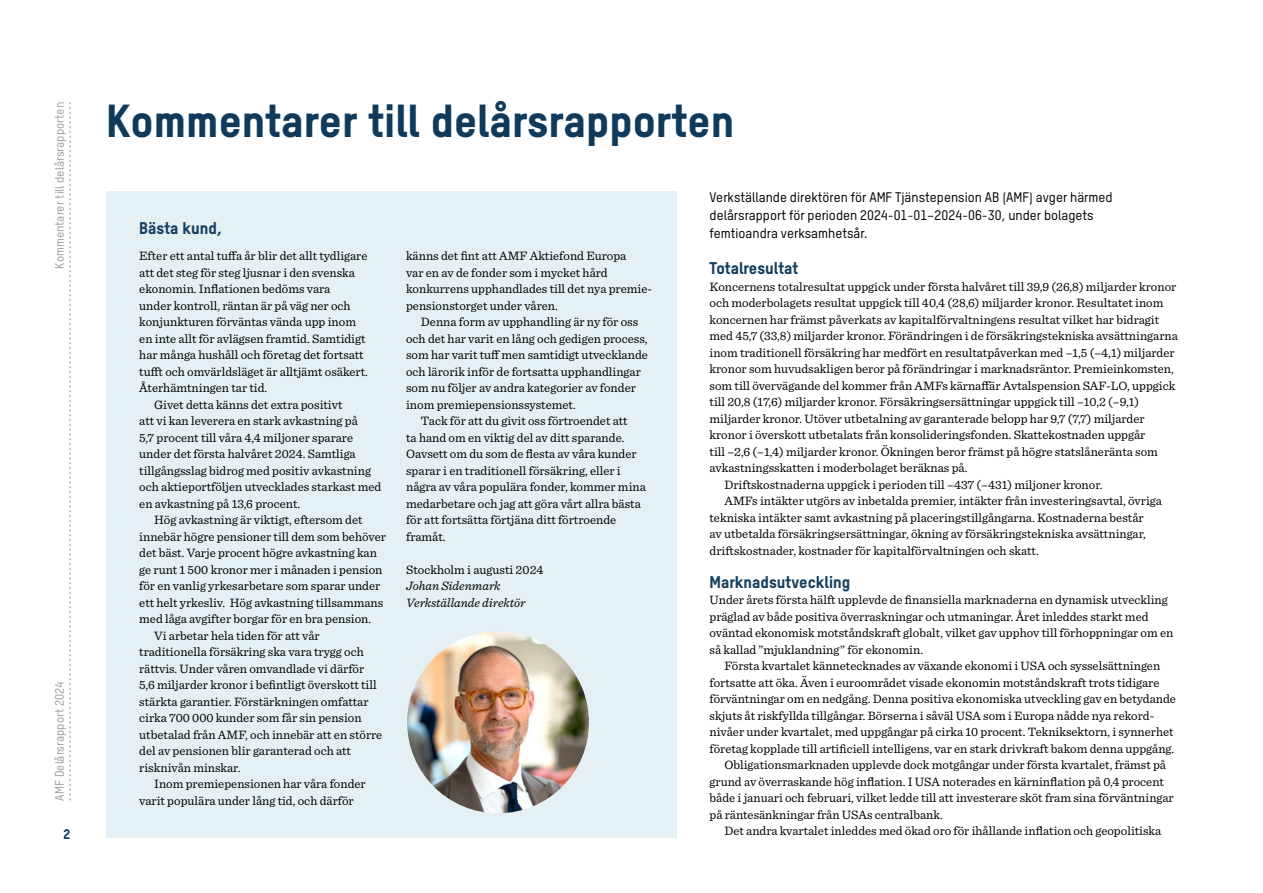
<style>
.page{position:relative;width:1263px;height:893px;background:#fff}
.page>*{position:absolute;margin:0;border:0;box-sizing:border-box;transform-origin:0 0}
.t1{font:45px "T Star Heavy";color:#103a5b}
.t2{font:16.5px "T Star Heavy";color:#174060}
.t3{font:13.5px/18px "T Star Medium";color:#000}
.t4{font:13.5px "T Star Heavy";color:#103a5b}
.t5{font:12.75px/16.5px "Sentinel";color:#000}
.t6{font:italic 12.75px/16.5px "Sentinel";color:#000}
.t7{font:12px "T Star Medium";color:#9d9d9c}
</style>
<div class="page">
<svg style="left:70px;top:102px;width:1px;height:698px"></svg>
<div style="left:106px;top:191px;width:571px;height:647px;background:#e5f0f5"></div>
<img style="left:407px;top:631px;width:182px;height:182px;border-radius:91px">
<p class="t7" style="left:52px;top:269px;width:168px;rotate:-90deg">Kommentarer till delårsrapporten</p>
<p class="t7" style="left:52px;top:800px;width:121px;rotate:-90deg">AMF Delårsrapport 2024</p>
<p class="t4" style="left:63px;top:825px;width:8px">2</p>
<h1 class="t1" style="left:106px;top:92px;width:630px">Kommentarer till delårsrapporten</h1>
<p class="t2" style="left:139px;top:217px;width:85px">Bästa kund,</p>
<p class="t5" style="left:139px;top:247px;width:230px">Efter ett antal tuffa år blir det allt tydligare</p>
<p class="t5" style="left:139px;top:263px;width:217px">att det steg för steg ljusnar i den svenska</p>
<p class="t5" style="left:139px;top:280px;width:193px">ekonomin. Inflationen bedöms vara</p>
<p class="t5" style="left:139px;top:296px;width:213px">under kontroll, räntan är på väg ner och</p>
<p class="t5" style="left:139px;top:313px;width:218px">konjunkturen förväntas vända upp inom</p>
<p class="t5" style="left:139px;top:329px;width:228px">en inte allt för avlägsen framtid. Samtidigt</p>
<p class="t5" style="left:139px;top:346px;width:226px">har många hushåll och företag det fortsatt</p>
<p class="t5" style="left:139px;top:362px;width:230px">tufft och omvärldsläget är alltjämt osäkert.</p>
<p class="t5" style="left:139px;top:379px;width:130px">Återhämtningen tar tid.</p>
<p class="t5" style="left:154px;top:395px;width:190px">Givet detta känns det extra positivt</p>
<p class="t5" style="left:139px;top:412px;width:220px">att vi kan leverera en stark avkastning på</p>
<p class="t5" style="left:139px;top:428px;width:215px">5,7 procent till våra 4,4 miljoner sparare</p>
<p class="t5" style="left:139px;top:445px;width:218px">under det första halvåret 2024. Samtliga</p>
<p class="t5" style="left:139px;top:461px;width:233px">tillgångsslag bidrog med positiv avkastning</p>
<p class="t5" style="left:139px;top:478px;width:244px">och aktieportföljen utvecklades starkast med</p>
<p class="t5" style="left:139px;top:494px;width:163px">en avkastning på 13,6 procent.</p>
<p class="t5" style="left:154px;top:511px;width:210px">Hög avkastning är viktigt, eftersom det</p>
<p class="t5" style="left:139px;top:527px;width:248px">innebär högre pensioner till dem som behöver</p>
<p class="t5" style="left:139px;top:544px;width:239px">det bäst. Varje procent högre avkastning kan</p>
<p class="t5" style="left:139px;top:560px;width:245px">ge runt 1 500 kronor mer i månaden i pension</p>
<p class="t5" style="left:139px;top:577px;width:243px">för en vanlig yrkesarbetare som sparar under</p>
<p class="t5" style="left:139px;top:593px;width:246px">ett helt yrkesliv. Hög avkastning tillsammans</p>
<p class="t5" style="left:139px;top:610px;width:233px">med låga avgifter borgar för en bra pension.</p>
<p class="t5" style="left:154px;top:626px;width:167px">Vi arbetar hela tiden för att vår</p>
<p class="t5" style="left:139px;top:643px;width:226px">traditionella försäkring ska vara trygg och</p>
<p class="t5" style="left:139px;top:659px;width:226px">rättvis. Under våren omvandlade vi därför</p>
<p class="t5" style="left:139px;top:676px;width:239px">5,6 miljarder kronor i befintligt överskott till</p>
<p class="t5" style="left:139px;top:692px;width:231px">stärkta garantier. Förstärkningen omfattar</p>
<p class="t5" style="left:139px;top:709px;width:224px">cirka 700 000 kunder som får sin pension</p>
<p class="t5" style="left:139px;top:725px;width:245px">utbetalad från AMF, och innebär att en större</p>
<p class="t5" style="left:139px;top:742px;width:213px">del av pensionen blir garanterad och att</p>
<p class="t5" style="left:139px;top:758px;width:103px">risknivån minskar.</p>
<p class="t5" style="left:154px;top:775px;width:213px">Inom premiepensionen har våra fonder</p>
<p class="t5" style="left:139px;top:791px;width:216px">varit populära under lång tid, och därför</p>
<p class="t5" style="left:406px;top:247px;width:246px">känns det fint att AMF Aktiefond Europa<br>var en av de fonder som i mycket hård konkurrens upphandlades till det nya premie&shy;pensionstorget under våren.</p>
<p class="t5" style="left:421px;top:313px;width:219px">Denna form av upphandling är ny för oss</p>
<p class="t5" style="left:406px;top:329px;width:243px">och det har varit en lång och gedigen process,</p>
<p class="t5" style="left:406px;top:346px;width:243px">som har varit tuff men samtidigt utvecklande</p>
<p class="t5" style="left:406px;top:362px;width:236px">och lärorik inför de fortsatta upphandlingar</p>
<p class="t5" style="left:406px;top:379px;width:231px">som nu följer av andra kategorier av fonder</p>
<p class="t5" style="left:406px;top:395px;width:171px">inom premiepensionssystemet.</p>
<p class="t5" style="left:421px;top:412px;width:208px">Tack för att du givit oss förtroendet att</p>
<p class="t5" style="left:406px;top:428px;width:220px">ta hand om en viktig del av ditt sparande.</p>
<p class="t5" style="left:406px;top:445px;width:232px">Oavsett om du som de flesta av våra kunder</p>
<p class="t5" style="left:406px;top:461px;width:216px">sparar i en traditionell försäkring, eller i</p>
<p class="t5" style="left:406px;top:478px;width:241px">några av våra populära fonder, kommer mina</p>
<p class="t5" style="left:406px;top:494px;width:236px">medarbetare och jag att göra vårt allra bästa</p>
<p class="t5" style="left:406px;top:511px;width:212px">för att fortsätta förtjäna ditt förtroende</p>
<p class="t5" style="left:406px;top:527px;width:41px">framåt.</p>
<p class="t5" style="left:406px;top:560px;width:139px">Stockholm i augusti 2024</p>
<p class="t6" style="left:406px;top:577px;width:121px">Johan Sidenmark<br>Verkställande direktör</p>
<p class="t3" style="left:709px;top:188px;width:405px">Verkställande direktören för AMF Tjänstepension AB (AMF) avger härmed delårsrapport för perioden 2024-01-01–2024-06-30, under bolagets femtioandra verksamhetsår.</p>
<p class="t2" style="left:709px;top:258px;width:90px">Totalresultat</p>
<p class="t5" style="left:709px;top:277px;width:468px">Koncernens totalresultat uppgick under första halvåret till 39,9 (26,8) miljarder kronor</p>
<p class="t5" style="left:709px;top:294px;width:455px">och moderbolagets resultat uppgick till 40,4 (28,6) miljarder kronor. Resultatet inom</p>
<p class="t5" style="left:709px;top:310px;width:451px">koncernen har främst påverkats av kapitalförvaltningens resultat vilket har bidragit</p>
<p class="t5" style="left:709px;top:327px;width:470px">med 45,7 (33,8) miljarder kronor. Förändringen i de försäkringstekniska avsättningarna</p>
<p class="t5" style="left:709px;top:343px;width:467px">inom traditionell försäkring har medfört en resultatpåverkan med –1,5 (–4,1) miljarder</p>
<p class="t5" style="left:709px;top:360px;width:466px">kronor som huvudsakligen beror på förändringar i marknadsräntor. Premieinkomsten,</p>
<p class="t5" style="left:709px;top:376px;width:467px">som till övervägande del kommer från AMFs kärnaffär Avtalspension SAF-LO, uppgick</p>
<p class="t5" style="left:709px;top:393px;width:431px">till 20,8 (17,6) miljarder kronor. Försäkringsersättningar uppgick till –10,2 (–9,1)</p>
<p class="t5" style="left:709px;top:409px;width:437px">miljarder kronor. Utöver utbetalning av garanterade belopp har 9,7 (7,7) miljarder</p>
<p class="t5" style="left:709px;top:426px;width:437px">kronor i överskott utbetalats från konsolideringsfonden. Skattekostnaden uppgår</p>
<p class="t5" style="left:709px;top:442px;width:450px">till –2,6 (–1,4) miljarder kronor. Ökningen beror främst på högre statslåneränta som</p>
<p class="t5" style="left:709px;top:459px;width:259px">avkastningsskatten i moderbolaget beräknas på.</p>
<p class="t5" style="left:724px;top:475px;width:380px">Driftskostnaderna uppgick i perioden till –437 (–431) miljoner kronor.</p>
<p class="t5" style="left:724px;top:492px;width:439px">AMFs intäkter utgörs av inbetalda premier, intäkter från investeringsavtal, övriga</p>
<p class="t5" style="left:709px;top:508px;width:436px">tekniska intäkter samt avkastning på placeringstillgångarna. Kostnaderna består</p>
<p class="t5" style="left:709px;top:525px;width:438px">av utbetalda försäkringsersättningar, ökning av försäkringstekniska avsättningar,</p>
<p class="t5" style="left:709px;top:541px;width:331px">driftskostnader, kostnader för kapitalförvaltningen och skatt.</p>
<p class="t2" style="left:709px;top:571px;width:142px">Marknadsutveckling</p>
<p class="t5" style="left:709px;top:591px;width:465px">Under årets första hälft upplevde de finansiella marknaderna en dynamisk utveckling präglad av både positiva överraskningar och utmaningar. Året inleddes starkt med oväntad ekonomisk motståndskraft globalt, vilket gav upphov till förhoppningar om en så kallad ”mjuklandning” för ekonomin.</p>
<p class="t5" style="left:724px;top:657px;width:437px">Första kvartalet kännetecknades av växande ekonomi i USA och sysselsättningen</p>
<p class="t5" style="left:709px;top:673px;width:451px">fortsatte att öka. Även i euroområdet visade ekonomin motståndskraft trots tidigare</p>
<p class="t5" style="left:709px;top:690px;width:468px">förväntningar om en nedgång. Denna positiva ekonomiska utveckling gav en betydande</p>
<p class="t5" style="left:709px;top:706px;width:445px">skjuts åt riskfyllda tillgångar. Börserna i såväl USA som i Europa nådde nya rekord-</p>
<p class="t5" style="left:709px;top:723px;width:466px">nivåer under kvartalet, med uppgångar på cirka 10 procent. Tekniksektorn, i synnerhet</p>
<p class="t5" style="left:709px;top:739px;width:466px">företag kopplade till artificiell intelligens, var en stark drivkraft bakom denna uppgång.</p>
<p class="t5" style="left:724px;top:756px;width:443px">Obligationsmarknaden upplevde dock motgångar under första kvartalet, främst på</p>
<p class="t5" style="left:709px;top:772px;width:456px">grund av överraskande hög inflation. I USA noterades en kärninflation på 0,4 procent</p>
<p class="t5" style="left:709px;top:789px;width:466px">både i januari och februari, vilket ledde till att investerare sköt fram sina förväntningar</p>
<p class="t5" style="left:709px;top:805px;width:235px">på räntesänkningar från USAs centralbank.</p>
<p class="t5" style="left:724px;top:822px;width:438px">Det andra kvartalet inleddes med ökad oro för ihållande inflation och geopolitiska</p>
</div>
